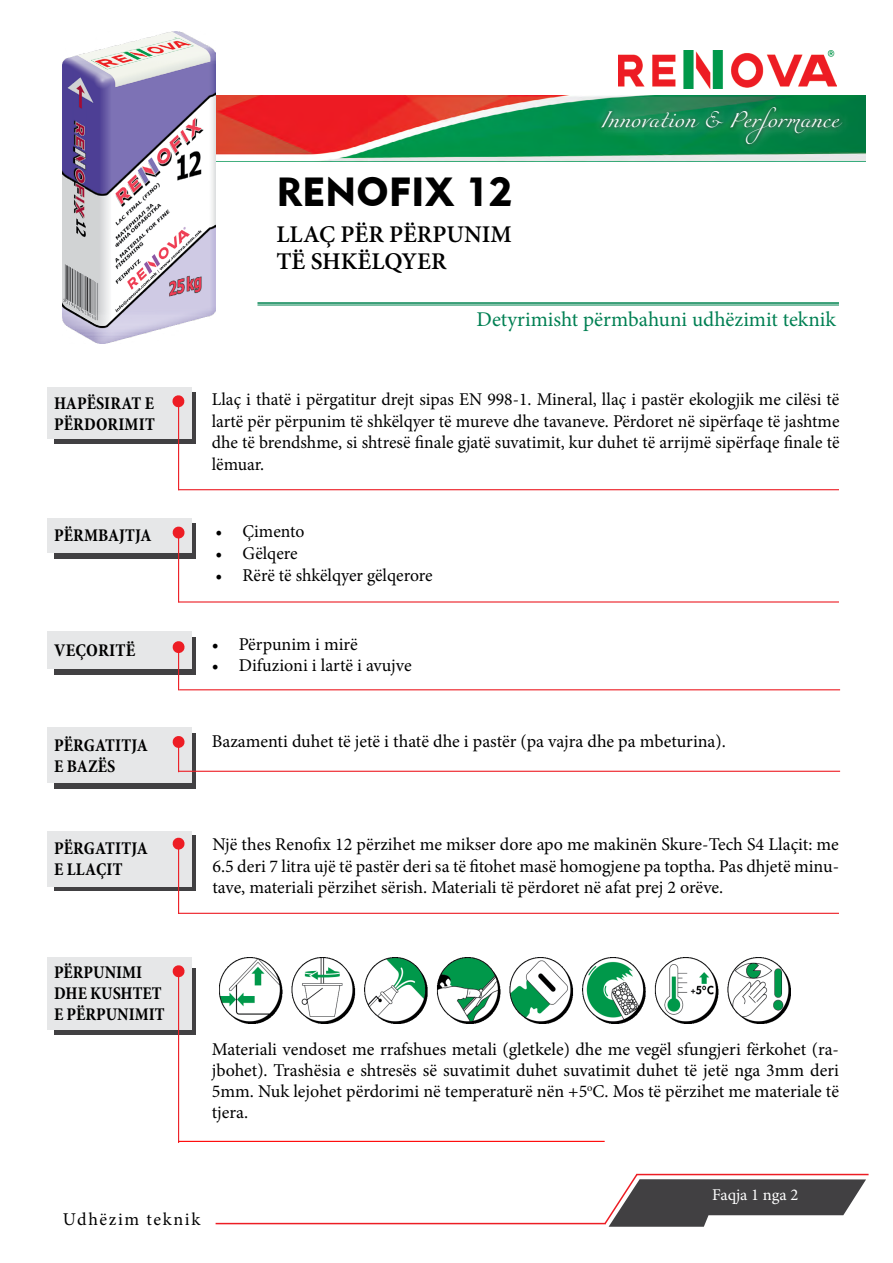
<style>
.page{position:relative;width:893px;height:1263px;background:#fff}
.page>*{position:absolute;margin:0;border:0;box-sizing:border-box;transform-origin:0 0}
.t1{font:40.5px "Geometric 415 BT Black A";color:#000}
.t2{font:600 24px/27px "Minion Pro";color:#000}
.t3{font:21px "Minion Pro";color:#008053}
.t4{font:18px/21.6px "Minion Pro";color:#000;text-align:justify}
.t5{font:700 condensed 18px/21px "Minion Pro";letter-spacing:.005em;color:#000}
.t6{font:18px "Miama Nueva";color:#fff}
.t7{font:18px "Minion Pro";letter-spacing:.09em;color:#000}
.t8{font:16.5px "Minion Pro";color:#fff}
</style>
<div class="page">
<img style="left:216px;top:95px;width:649px;height:66px">
<hr style="left:636px;top:1174px;width:233px;height:1px;background:#ed1d24">
<svg style="left:603px;top:1173px;width:263px;height:54px"></svg>
<img style="left:618px;top:51px;width:219px;height:37px">
<div style="left:591px;top:97px;width:260px;height:58px;background:#fff;opacity:.9"></div>
<hr style="left:257px;top:302px;width:582px;height:2px;background:#008450">
<hr style="left:257px;top:305px;width:582px;height:1px;background:#008450">
<div style="left:54px;top:523px;width:142px;height:35px;background:linear-gradient(to right,#414042,#414042)"></div>
<div style="left:47px;top:518px;width:144px;height:34px;background:#e6e7e8"></div>
<svg style="left:172px;top:526px;width:13px;height:13px"></svg>
<hr style="left:178px;top:532px;width:1px;height:70px;background:#ed1d24">
<hr style="left:178px;top:489px;width:661px;height:1px;background:#ed1d24">
<hr style="left:178px;top:601px;width:661px;height:1px;background:#ed1d24">
<div style="left:54px;top:835px;width:142px;height:56px;background:linear-gradient(to right,#414042,#414042)"></div>
<div style="left:47px;top:831px;width:144px;height:55px;background:#e6e7e8"></div>
<svg style="left:172px;top:837px;width:13px;height:13px"></svg>
<hr style="left:178px;top:845px;width:1px;height:69px;background:#ed1d24">
<hr style="left:178px;top:913px;width:661px;height:1px;background:#ed1d24">
<div style="left:54px;top:733px;width:142px;height:56px;background:#414042"></div>
<div style="left:47px;top:727px;width:144px;height:56px;background:#e6e7e8"></div>
<svg style="left:172px;top:736px;width:13px;height:36px"></svg>
<hr style="left:179px;top:771px;width:661px;height:1px;background:#ed1d24">
<div style="left:54px;top:637px;width:142px;height:37px;background:linear-gradient(to right,#414042,#414042)"></div>
<div style="left:47px;top:631px;width:144px;height:37px;background:#e6e7e8"></div>
<svg style="left:172px;top:641px;width:13px;height:13px"></svg>
<hr style="left:178px;top:650px;width:1px;height:40px;background:#ed1d24">
<hr style="left:179px;top:689px;width:661px;height:1px;background:#ed1d24">
<div style="left:54px;top:968px;width:142px;height:67px;background:#414042"></div>
<div style="left:47px;top:957px;width:144px;height:73px;background:#e6e7e8"></div>
<svg style="left:172px;top:965px;width:13px;height:13px"></svg>
<hr style="left:178px;top:970px;width:1px;height:173px;background:#ed1d24">
<hr style="left:216px;top:1223px;width:389px;height:1px;background:#ed1d24">
<div style="left:54px;top:392px;width:142px;height:52px;background:#414042"></div>
<div style="left:47px;top:387px;width:144px;height:52px;background:#e6e7e8"></div>
<svg style="left:172px;top:395px;width:13px;height:13px"></svg>
<hr style="left:178px;top:401px;width:1px;height:89px;background:#ed1d24">
<hr style="left:179px;top:1141px;width:426px;height:1px;background:#f00">
<img style="left:62px;top:32px;width:154px;height:312px">
<img style="left:219px;top:958px;width:571px;height:66px">
<h1 class="t1" style="left:276px;top:167px;width:238px">RENOFIX 12</h1>
<h2 class="t2" style="left:276px;top:221px;width:237px">LLAÇ PËR PËRPUNIM<br>TË SHKËLQYER</h2>
<p class="t6" style="left:601px;top:110px;width:240px">Innovation &amp; Performance</p>
<p class="t3" style="left:476px;top:305px;width:361px">Detyrimisht përmbahuni udhëzimit teknik</p>
<p class="t5" style="left:54px;top:392px;width:102px;line-height:21.6px">HAPËSIRAT E<br>PËRDORIMIT</p>
<p class="t4" style="left:212px;top:389px;width:629px">Llaç i thatë i përgatitur drejt sipas EN 998-1. Mineral, llaç i pastër ekologjik me cilësi të lartë për përpunim të shkëlqyer të mureve dhe tavaneve. Përdoret në sipërfaqe të jashtme dhe të brendshme, si shtresë finale gjatë suvatimit, kur duhet të arrijmë sipërfaqe finale të lëmuar.</p>
<p class="t5" style="left:54px;top:525px;width:99px">PËRMBAJTJA</p>
<p class="t4" style="left:216px;top:521px;width:90px">• Çimento</p>
<p class="t4" style="left:216px;top:543px;width:84px">• Gëlqere</p>
<p class="t4" style="left:216px;top:564px;width:219px">• Rërë të shkëlqyer gëlqerore</p>
<p class="t5" style="left:54px;top:639px;width:83px">VEÇORITË</p>
<p class="t4" style="left:212px;top:634px;width:147px">• Përpunim i mirë</p>
<p class="t4" style="left:212px;top:655px;width:201px">• Difuzioni i lartë i avujve</p>
<p class="t5" style="left:54px;top:734px;width:95px">PËRGATITJA</p>
<p class="t4" style="left:212px;top:731px;width:516px">Bazamenti duhet të jetë i thatë dhe i pastër (pa vajra dhe pa mbeturina).</p>
<p class="t5" style="left:54px;top:755px;width:63px">E BAZËS</p>
<p class="t5" style="left:54px;top:837px;width:95px">PËRGATITJA<br>E LLAÇIT</p>
<p class="t5" style="left:54px;top:962px;width:112px">PËRPUNIMI<br>DHE KUSHTET<br>E PËRPUNIMIT</p>
<p class="t4" style="left:212px;top:833px;width:628px">Një thes Renofix 12 përzihet me mikser dore apo me makinën Skure-Tech S4 Llaçit: me 6.5 deri 7 litra ujë të pastër deri sa të fitohet masë homogjene pa toptha. Pas dhjetë minu&shy;tave, materiali përzihet sërish. Materiali të përdoret në afat prej 2 orëve.</p>
<p class="t4" style="left:212px;top:1038px;width:629px;line-height:21px">Materiali vendoset me rrafshues metali (gletkele) dhe me vegël sfungjeri fërkohet (ra&shy;jbohet). Trashësia e shtresës së suvatimit duhet suvatimit duhet të jetë nga 3mm deri 5mm. Nuk lejohet përdorimi në temperaturë nën +5<sup>o</sup>C. Mos të përzihet me materiale të tjera.</p>
<p class="t7" style="left:63px;top:1207px;width:139px">Udhëzim teknik</p>
<p class="t8" style="left:712px;top:1184px;width:88px">Faqja 1 nga 2</p>
</div>
